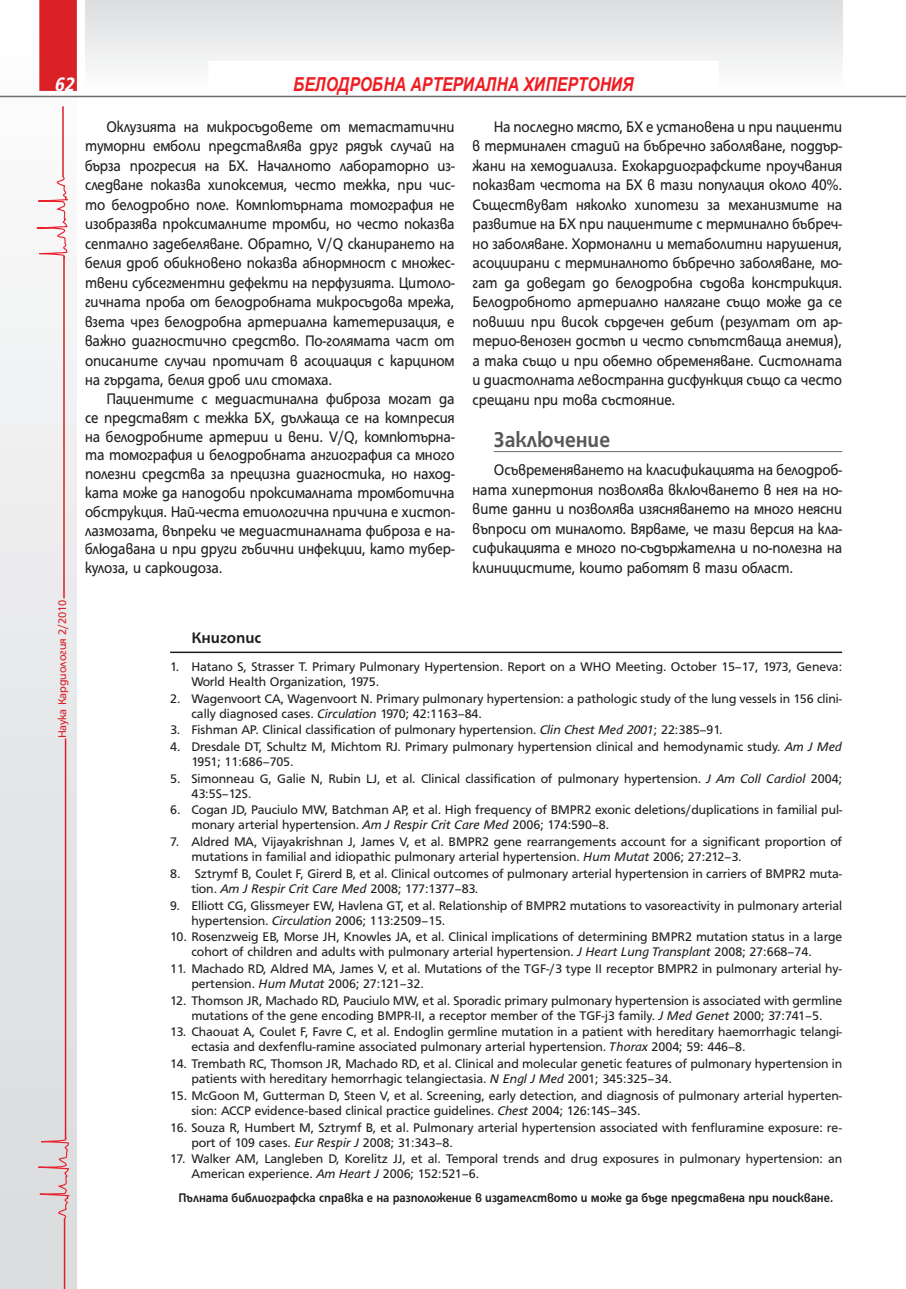
<style>
.page{position:relative;width:906px;height:1289px;background:#fff}
.page>*{position:absolute;margin:0;border:0;box-sizing:border-box;transform-origin:0 0}
.t1{font:700 23.1px "HS Grotesk Bg";color:#57585a;scale:.91 1}
.t2{font:italic 700 21px "HS Grotesk Bg";color:#fff;scale:.9 1}
.t3{font:italic 700 19.2px "Arial Narrow";color:#ee1d23}
.t4{font:16.5px/19.5px "HS Grotesk Bg";color:#231f20;text-align:justify;scale:.9 1}
.t5{font:700 16.5px "HS Grotesk Bg";color:#231f20}
.t6{font:13.5px/15px "HS Grotesk Bg";color:#231f20}
.t7{font:700 13.5px "HS Grotesk Bg";color:#231f20;scale:.9 1}
.t8{font:12px "HS Grotesk Bg";letter-spacing:-.01em;color:#da2128}
.s1{font-style:italic}
</style>
<div class="page">
<div style="left:0;top:0;width:77px;height:1288px;background:linear-gradient(to bottom,#fdfdfd,#d8d7da)"></div>
<div style="left:39px;top:0;width:38px;height:91px;background:#da2128"></div>
<hr style="left:0;top:96px;width:906px;height:1px;background:#6c6d70">
<div style="left:85px;top:0;width:757px;height:91px;background:linear-gradient(to bottom,#dbdddf,#fefefe)"></div>
<div style="left:208px;top:61px;width:511px;height:30px;background:#fff"></div>
<hr style="left:65px;top:738px;width:1px;height:401px;background:#da2128">
<svg style="left:8px;top:1135px;width:63px;height:85px;background:#ddd3d5"></svg>
<hr style="left:64px;top:1218px;width:1px;height:70px;background:#da2128">
<hr style="left:63px;top:256px;width:2px;height:342px;background:#da2128">
<svg style="left:6px;top:175px;width:63px;height:84px"></svg>
<hr style="left:62px;top:106px;width:2px;height:71px;background:#da2128">
<hr style="left:494px;top:451px;width:348px;height:1px;background:#6c6d70">
<hr style="left:170px;top:651px;width:672px;height:2px;background:#231f20">
<h2 class="t2" style="left:56px;top:76px;width:23px">62</h2>
<h3 class="t3" style="left:293px;top:73px;width:342px">БЕЛОДРОБНА АРТЕРИАЛНА ХИПЕРТОНИЯ</h3>
<p class="t4" style="left:85px;top:118px;width:412px;text-indent:21px">Оклузията на микросъдовете от метастатични туморни емболи представлява друг рядък случай на бърза прогресия на БХ. Началното лабораторно из&shy;следване показва хипоксемия, често тежка, при чис&shy;то белодробно поле. Компютърната томография не изобразява проксималните тромби, но често показва септално задебеляване. Обратно, V/Q сканирането на белия дроб обикновено показва абнормност с множес&shy;твени субсегментни дефекти на перфузията. Цитоло&shy;гичната проба от белодробната микросъдова мрежа, взета чрез белодробна артериална катетеризация, е важно диагностично средство. По-голямата част от описаните случаи протичат в асоциация с карцином на гърдата, белия дроб или стомаха.</p>
<p class="t4" style="left:85px;top:391px;width:412px;line-height:18.8px;text-indent:21px">Пациентите с медиастинална фиброза могат да се представят с тежка БХ, дължаща се на компресия на белодробните артерии и вени. V/Q, компютърна&shy;та томография и белодробната ангиография са много полезни средства за прецизна диагностика, но наход&shy;ката може да наподоби проксималната тромботична обструкция. Най-честа етиологична причина е хистоп&shy;лазмозата, въпреки че медиастиналната фиброза е на&shy;блюдавана и при други гъбични инфекции, като тубер&shy;кулоза, и саркоидоза.</p>
<p class="t4" style="left:472px;top:118px;width:412px;text-indent:21px">На последно място, БХ е установена и при пациенти в терминален стадий на бъбречно заболяване, поддър&shy;жани на хемодиализа. Ехокардиографските проучвания показват честота на БХ в тази популация около 40%.<br>Съществуват няколко хипотези за механизмите на развитие на БХ при пациентите с терминално бъбреч&shy;но заболяване. Хормонални и метаболитни нарушения, асоциирани с терминалното бъбречно заболяване, мо&shy;гат да доведат до белодробна съдова констрикция.<br>Белодробното артериално налягане също може да се повиши при висок сърдечен дебит (резултат от ар&shy;терио-венозен достъп и често съпътстваща анемия), а така също и при обемно обременяване. Систолната и диастолната левостранна дисфункция също са често срещани при това състояние.</p>
<h1 class="t1" style="left:494px;top:431px;width:129px">Заключение</h1>
<p class="t4" style="left:472px;top:461px;width:412px;text-indent:21px">Осъвременяването на класификацията на белодроб&shy;ната хипертония позволява включването в нея на но&shy;вите данни и позволява изясняването на много неясни въпроси от миналото. Вярваме, че тази версия на кла&shy;сификацията е много по-съдържателна и по-полезна на клиницистите, които работят в тази област.</p>
<p class="t8" style="left:58px;top:738px;width:140px;rotate:-90deg">Наука Кардиология 2/2010</p>
<p class="t5" style="left:191px;top:631px;width:71px">Книгопис</p>
<p class="t6" style="left:191px;top:660px;width:652px;text-indent:-21px">1. Hatano S, Strasser T. Primary Pulmonary Hypertension. Report on a WHO Meeting. October 15–17, 1973, Geneva:<br>World Health Organization, 1975.</p>
<p class="t6" style="left:191px;top:691px;width:652px;text-indent:-21px">2. Wagenvoort CA, Wagenvoort N. Primary pulmonary hypertension: a pathologic study of the lung vessels in 156 clini&shy;cally diagnosed cases. <span class="s1">Circulation</span> 1970; 42:1163–84.</p>
<p class="t6" style="left:170px;top:723px;width:554px">3. Fishman AP. Clinical classification of pulmonary hypertension. <span class="s1">Clin Chest Med 2001</span>; 22:385–91.</p>
<p class="t6" style="left:191px;top:740px;width:652px;text-indent:-21px">4. Dresdale DT, Schultz M, Michtom RJ. Primary pulmonary hypertension clinical and hemodynamic study. <span class="s1">Am J Med<br></span>1951; 11:686–705.</p>
<p class="t6" style="left:191px;top:772px;width:652px;text-indent:-21px">5. Simonneau G, Galie N, Rubin LJ, et al. Clinical classification of pulmonary hypertension. <span class="s1">J Am Coll Cardiol</span> 2004;<br>43:5S–12S.</p>
<p class="t6" style="left:191px;top:803px;width:652px;text-indent:-21px">6. Cogan JD, Pauciulo MW, Batchman AP, et al. High frequency of BMPR2 exonic deletions/duplications in familial pul&shy;monary arterial hypertension. <span class="s1">Am J Respir Crit Care Med</span> 2006; 174:590–8.</p>
<p class="t6" style="left:191px;top:835px;width:652px;text-indent:-21px">7. Aldred MA, Vijayakrishnan J, James V, et al. BMPR2 gene rearrangements account for a significant proportion of mutations in familial and idiopathic pulmonary arterial hypertension. <span class="s1">Hum Mutat</span> 2006; 27:212–3.</p>
<p class="t6" style="left:191px;top:867px;width:652px;text-indent:-21px">8. Sztrymf B, Coulet F, Girerd B, et al. Clinical outcomes of pulmonary arterial hypertension in carriers of BMPR2 muta&shy;tion. <span class="s1">Am J Respir Crit Care Med</span> 2008; 177:1377–83.</p>
<p class="t6" style="left:191px;top:898px;width:652px;text-indent:-21px">9. Elliott CG, Glissmeyer EW, Havlena GT, et al. Relationship of BMPR2 mutations to vasoreactivity in pulmonary arterial hypertension. <span class="s1">Circulation</span> 2006; 113:2509–15.</p>
<p class="t6" style="left:191px;top:930px;width:652px;text-indent:-21px">10. Rosenzweig EB, Morse JH, Knowles JA, et al. Clinical implications of determining BMPR2 mutation status in a large cohort of children and adults with pulmonary arterial hypertension. <span class="s1">J Heart Lung Transplant</span> 2008; 27:668–74.</p>
<p class="t6" style="left:191px;top:962px;width:652px;text-indent:-21px">11. Machado RD, Aldred MA, James V, et al. Mutations of the TGF-/3 type II receptor BMPR2 in pulmonary arterial hy&shy;pertension. <span class="s1">Hum Mutat</span> 2006; 27:121–32.</p>
<p class="t6" style="left:170px;top:993px;width:673px;text-align:center">12. Thomson JR, Machado RD, Pauciulo MW, et al. Sporadic primary pulmonary hypertension is associated with germline mutations of the gene encoding BMPR-II, a receptor member of the TGF-j3 family. <span class="s1">J Med Genet</span> 2000; 37:741–5.</p>
<p class="t6" style="left:191px;top:1025px;width:652px;text-indent:-21px">13. Chaouat A, Coulet F, Favre C, et al. Endoglin germline mutation in a patient with hereditary haemorrhagic telangi&shy;ectasia and dexfenflu-ramine associated pulmonary arterial hypertension. <span class="s1">Thorax</span> 2004; 59: 446–8.</p>
<p class="t6" style="left:191px;top:1057px;width:652px;text-indent:-21px">14. Trembath RC, Thomson JR, Machado RD, et al. Clinical and molecular genetic features of pulmonary hypertension in patients with hereditary hemorrhagic telangiectasia. <span class="s1">N Engl J Med</span> 2001; 345:325–34.</p>
<p class="t6" style="left:191px;top:1089px;width:652px;text-indent:-21px">15. McGoon M, Gutterman D, Steen V, et al. Screening, early detection, and diagnosis of pulmonary arterial hyperten&shy;sion: ACCP evidence-based clinical practice guidelines. <span class="s1">Chest</span> 2004; 126:14S–34S.</p>
<p class="t6" style="left:191px;top:1120px;width:652px;text-indent:-21px">16. Souza R, Humbert M, Sztrymf B, et al. Pulmonary arterial hypertension associated with fenfluramine exposure: re&shy;port of 109 cases. <span class="s1">Eur Respir J</span> 2008; 31:343–8.</p>
<p class="t6" style="left:191px;top:1152px;width:652px;text-indent:-21px">17. Walker AM, Langleben D, Korelitz JJ, et al. Temporal trends and drug exposures in pulmonary hypertension: an<br>American experience. <span class="s1">Am Heart J</span> 2006; 152:521–6.</p>
<p class="t7" style="left:179px;top:1192px;width:728px">Пълната библиографска справка е на разположение в издателството и може да бъде представена при поискване.</p>
</div>
